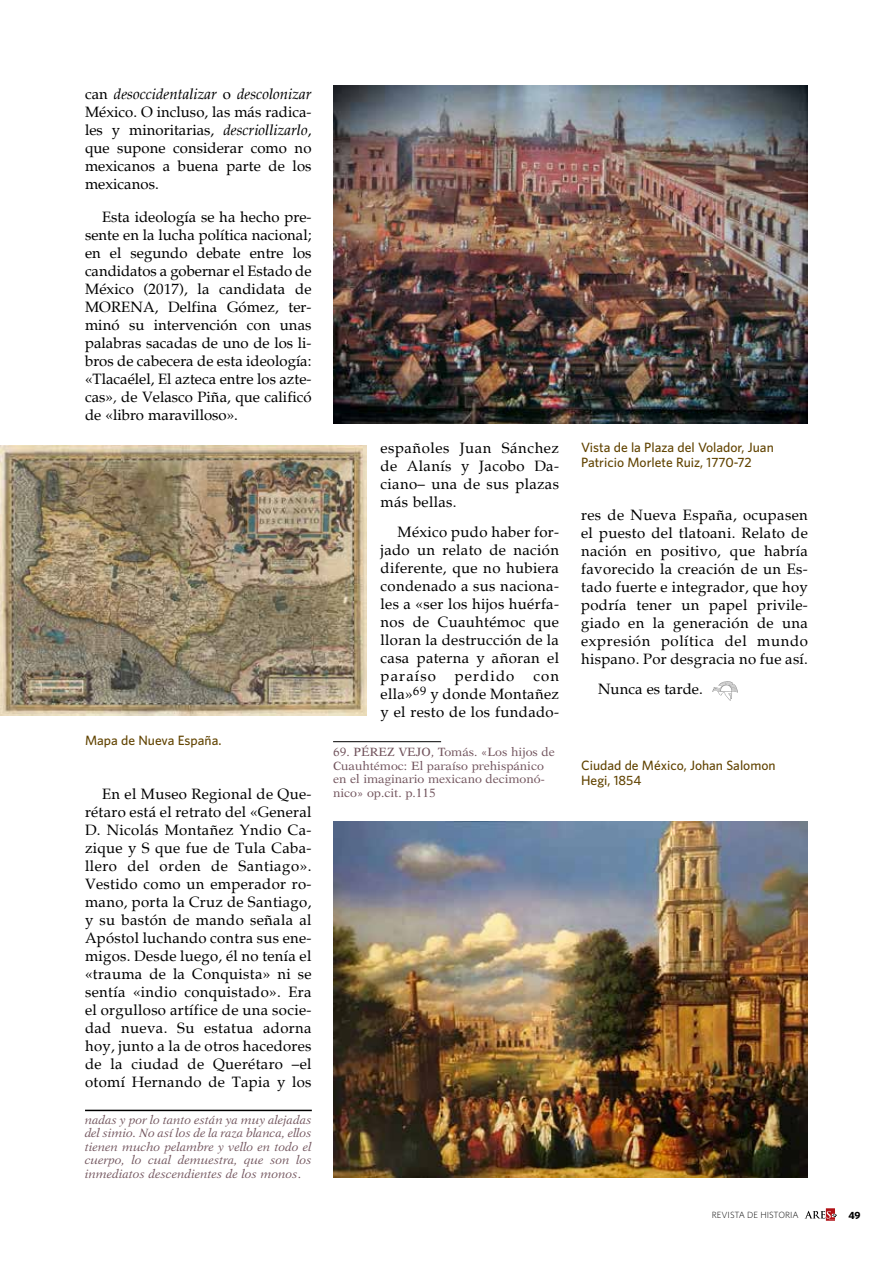
<style>
.page{position:relative;width:893px;height:1263px;background:#fff}
.page>*{position:absolute;margin:0;border:0;box-sizing:border-box;transform-origin:0 0}
.t1{font:15px/18px "Palatia";letter-spacing:.02em;color:#000;text-align:justify}
.t2{font:15px "Palatia";color:#000}
.t3{font:15px "Palatia";letter-spacing:.075em;color:#000}
.t4{font:500 13.5px/15px "Whitney";color:#614300}
.t5{font:italic 12px/13.5px "New Aster";color:#71535c;text-align:justify}
.t6{font:12px/13.5px "New Aster";color:#71535c}
.t7{font:700 10.5px "Whitney";color:#000}
.t8{font:300 9px "Whitney";color:#000}
.s1{font-style:italic}
.s2{font-style:normal}
</style>
<div class="page">
<svg style="left:804px;top:1208px;width:33px;height:13px"></svg>
<hr style="left:85px;top:1110px;width:227px;height:1px;background:#000">
<hr style="left:333px;top:741px;width:108px;height:1px;background:#000">
<svg style="left:712px;top:681px;width:26px;height:20px"></svg>
<img style="left:333px;top:85px;width:475px;height:339px">
<img style="left:333px;top:822px;width:475px;height:356px">
<img style="left:0;top:446px;width:366px;height:269px">
<p class="t1" style="left:85px;top:85px;width:228px">can <span class="s1">desoccidentalizar</span> o <span class="s1">descolonizar </span>México. O incluso, las más radica&shy;les y minoritarias, <span class="s1">descriollizarlo</span>, que supone considerar como no mexicanos a buena parte de los mexicanos.</p>
<p class="t1" style="left:85px;top:208px;width:228px;text-indent:17px">Esta ideología se ha hecho pre&shy;sente en la lucha política nacional; en el segundo debate entre los candidatos a gobernar el Estado de México (2017), la candidata de MORENA, Delfina Gómez, ter&shy;minó su intervención con unas palabras sacadas de uno de los li&shy;bros de cabecera de esta ideología: «Tlacaélel, El azteca entre los azte&shy;cas»<span class="s1">,</span> de Velasco Piña, que calificó de «libro maravilloso».</p>
<p class="t4" style="left:85px;top:732px;width:138px">Mapa de Nueva España.</p>
<p class="t1" style="left:85px;top:785px;width:228px;text-indent:17px">En el Museo Regional de Que&shy;rétaro está el retrato del «General D. Nicolás Montañez Yndio Ca&shy;zique y S que fue de Tula Caba&shy;llero del orden de Santiago».<br>Vestido como un emperador ro&shy;mano, porta la Cruz de Santiago, y su bastón de mando señala al Apóstol luchando contra sus ene&shy;migos. Desde luego, él no tenía el «trauma de la Conquista» ni se sentía «indio conquistado». Era el orgulloso artífice de una socie&shy;dad nueva. Su estatua adorna hoy, junto a la de otros hacedores de la ciudad de Querétaro –el otomí Hernando de Tapia y los</p>
<p class="t5" style="left:85px;top:1113px;width:228px">nadas y por lo tanto están ya muy alejadas del simio. No así los de la raza blanca, ellos tienen mucho pelambre y vello en todo el cuerpo, lo cual demuestra, que son los inmediatos descendientes de los monos<span class="s2">.</span></p>
<p class="t1" style="left:381px;top:439px;width:180px">españoles Juan Sánchez de Alanís y Jacobo Da&shy;ciano– una de sus plazas más bellas.</p>
<p class="t1" style="left:381px;top:523px;width:180px;text-indent:17px">México pudo haber for&shy;jado un relato de nación diferente, que no hubiera condenado a sus naciona&shy;les a «ser los hijos huérfa&shy;nos de Cuauhtémoc que lloran la destrucción de la casa paterna y añoran el paraíso</p>
<p class="t3" style="left:455px;top:666px;width:61px">perdido</p>
<p class="t1" style="left:381px;top:667px;width:180px;text-indent:153px">con ella»<sup>69</sup> y donde Montañez y el resto de los fundado-</p>
<p class="t6" style="left:333px;top:745px;width:223px">69. PÉREZ VEJO, Tomás. «Los hijos de<br>Cuauhtémoc: El paraíso prehispánico en el imaginario mexicano decimonó&shy;nico» op.cit. p.115</p>
<p class="t4" style="left:581px;top:439px;width:194px">Vista de la Plaza del Volador, Juan<br>Patricio Morlete Ruiz, 1770-72</p>
<p class="t1" style="left:581px;top:506px;width:228px">res de Nueva España, ocupasen el puesto del tlatoani. Relato de nación en positivo, que habría favorecido la creación de un Es&shy;tado fuerte e integrador, que hoy podría tener un papel privile&shy;giado en la generación de una expresión política del mundo hispano. Por desgracia no fue así.</p>
<p class="t2" style="left:598px;top:680px;width:106px">Nunca es tarde.</p>
<p class="t4" style="left:581px;top:758px;width:196px">Ciudad de México, Johan Salomon<br>Hegi, 1854</p>
<p class="t8" style="left:712px;top:1210px;width:88px">REVISTA DE HISTORIA</p>
<p class="t7" style="left:848px;top:1209px;width:14px">49</p>
</div>
